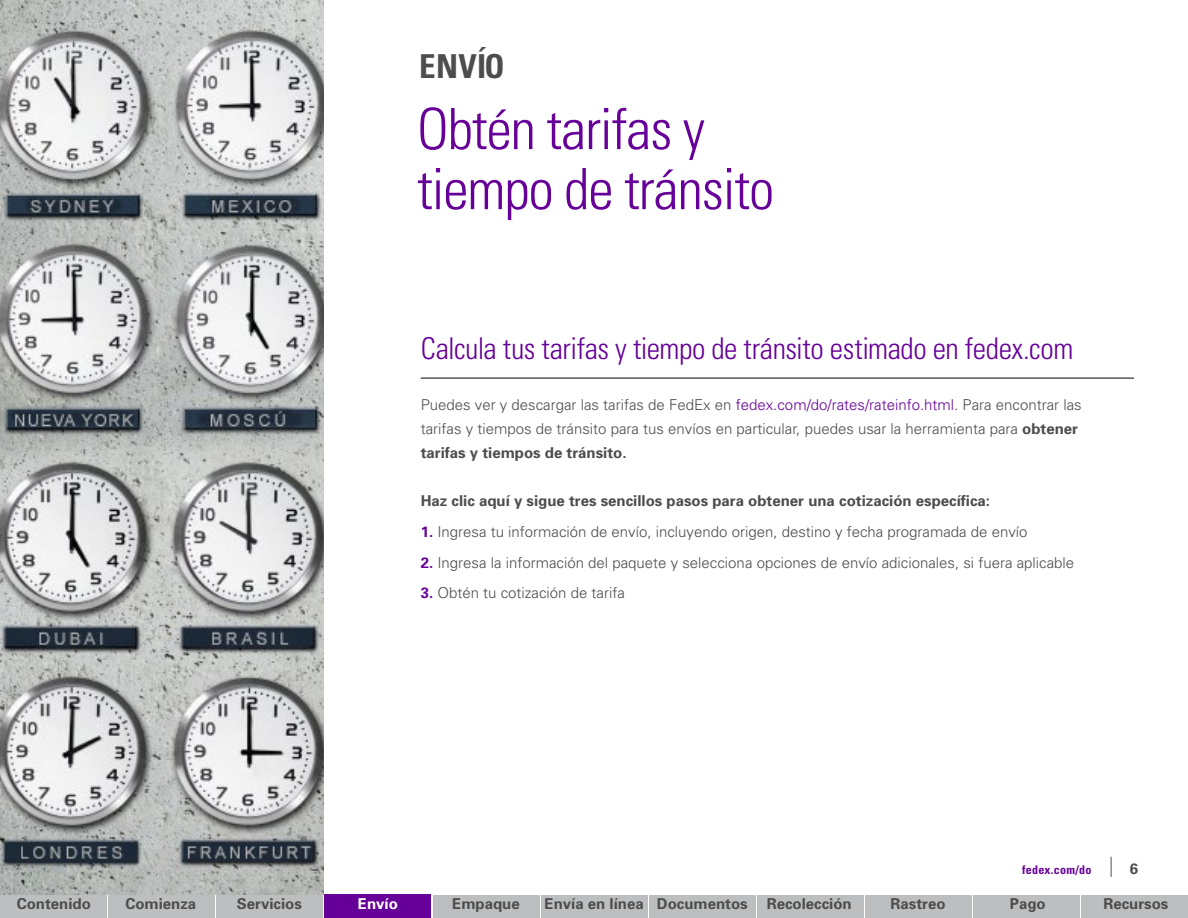
<style>
.page{position:relative;width:1188px;height:918px;background:#fff}
.page>*{position:absolute;margin:0;border:0;box-sizing:border-box;transform-origin:0 0}
.t1{font:300 condensed 57px/60px "Univers";letter-spacing:-.02em;color:#609}
.t2{font:700 condensed 33px "Univers";letter-spacing:.01em;color:#4d4d4d}
.t3{font:300 condensed 30px "Univers";letter-spacing:-.015em;color:#609}
.t4{font:300 15px/24px "Univers";color:#4d4d4d}
.t5{font:700 15px "Univers";color:#4d4d4d}
.t6{font:700 15px "Univers";color:#fff}
.t7{font:700 condensed 12px "Univers";letter-spacing:.025em;color:#609}
.s1{color:#609}
.s2{font-weight:700}
.s3{font-weight:700;color:#609}
</style>
<div class="page">
<div style="left:0;top:895px;width:107px;height:23px;background:#bcbec0"></div>
<div style="left:108px;top:895px;width:107px;height:23px;background:#bcbec0"></div>
<div style="left:216px;top:895px;width:107px;height:23px;background:#bcbec0"></div>
<div style="left:433px;top:895px;width:107px;height:23px;background:#bcbec0"></div>
<div style="left:649px;top:895px;width:107px;height:23px;background:#bcbec0"></div>
<div style="left:541px;top:895px;width:107px;height:23px;background:#bcbec0"></div>
<div style="left:757px;top:895px;width:107px;height:23px;background:#bcbec0"></div>
<div style="left:865px;top:895px;width:107px;height:23px;background:#bcbec0"></div>
<div style="left:973px;top:895px;width:107px;height:23px;background:#bcbec0"></div>
<div style="left:1081px;top:895px;width:107px;height:23px;background:#bcbec0"></div>
<svg style="left:1111px;top:857px;width:1px;height:20px"></svg>
<hr style="left:421px;top:378px;width:713px;height:1px;background:#000">
<div style="left:324px;top:895px;width:107px;height:23px;background:#609"></div>
<img style="left:0;top:0;width:324px;height:895px">
<h2 class="t2" style="left:419px;top:46px;width:87px">ENVÍO</h2>
<h1 class="t1" style="left:417px;top:99px;width:359px">Obtén tarifas y tiempo de tránsito</h1>
<h3 class="t3" style="left:421px;top:330px;width:654px">Calcula tus tarifas y tiempo de tránsito estimado en fedex.com</h3>
<p class="t4" style="left:421px;top:393px;width:662px">Puedes ver y descargar las tarifas de FedEx en <span class="s1">fedex.com/do/rates/rateinfo.html</span>. Para encontrar las tarifas y tiempos de tránsito para tus envíos en particular, puedes usar la herramienta para <span class="s2">obtener tarifas y tiempos de tránsito.</span></p>
<p class="t5" style="left:421px;top:492px;width:571px">Haz clic aquí y sigue tres sencillos pasos para obtener una cotización específica:</p>
<p class="t4" style="left:421px;top:520px;width:608px"><span class="s3">1.</span> Ingresa tu información de envío, incluyendo origen, destino y fecha programada de envío</p>
<p class="t4" style="left:421px;top:550px;width:655px"><span class="s3">2.</span> Ingresa la información del paquete y selecciona opciones de envío adicionales, si fuera aplicable</p>
<p class="t4" style="left:421px;top:581px;width:206px"><span class="s3">3.</span> Obtén tu cotización de tarifa</p>
<p class="t7" style="left:1022px;top:862px;width:71px">fedex.com/do</p>
<p class="t5" style="left:1130px;top:859px;width:10px">6</p>
<p class="t5" style="left:17px;top:895px;width:76px">Contenido</p>
<p class="t5" style="left:125px;top:895px;width:72px">Comienza</p>
<p class="t5" style="left:237px;top:895px;width:67px">Servicios</p>
<p class="t5" style="left:452px;top:895px;width:69px">Empaque</p>
<p class="t5" style="left:545px;top:895px;width:205px">Envía en línea Documentos</p>
<p class="t5" style="left:767px;top:895px;width:87px">Recolección</p>
<p class="t5" style="left:891px;top:895px;width:57px">Rastreo</p>
<p class="t5" style="left:1010px;top:895px;width:37px">Pago</p>
<p class="t5" style="left:1103px;top:895px;width:67px">Recursos</p>
<p class="t6" style="left:358px;top:895px;width:42px">Envío</p>
</div>
